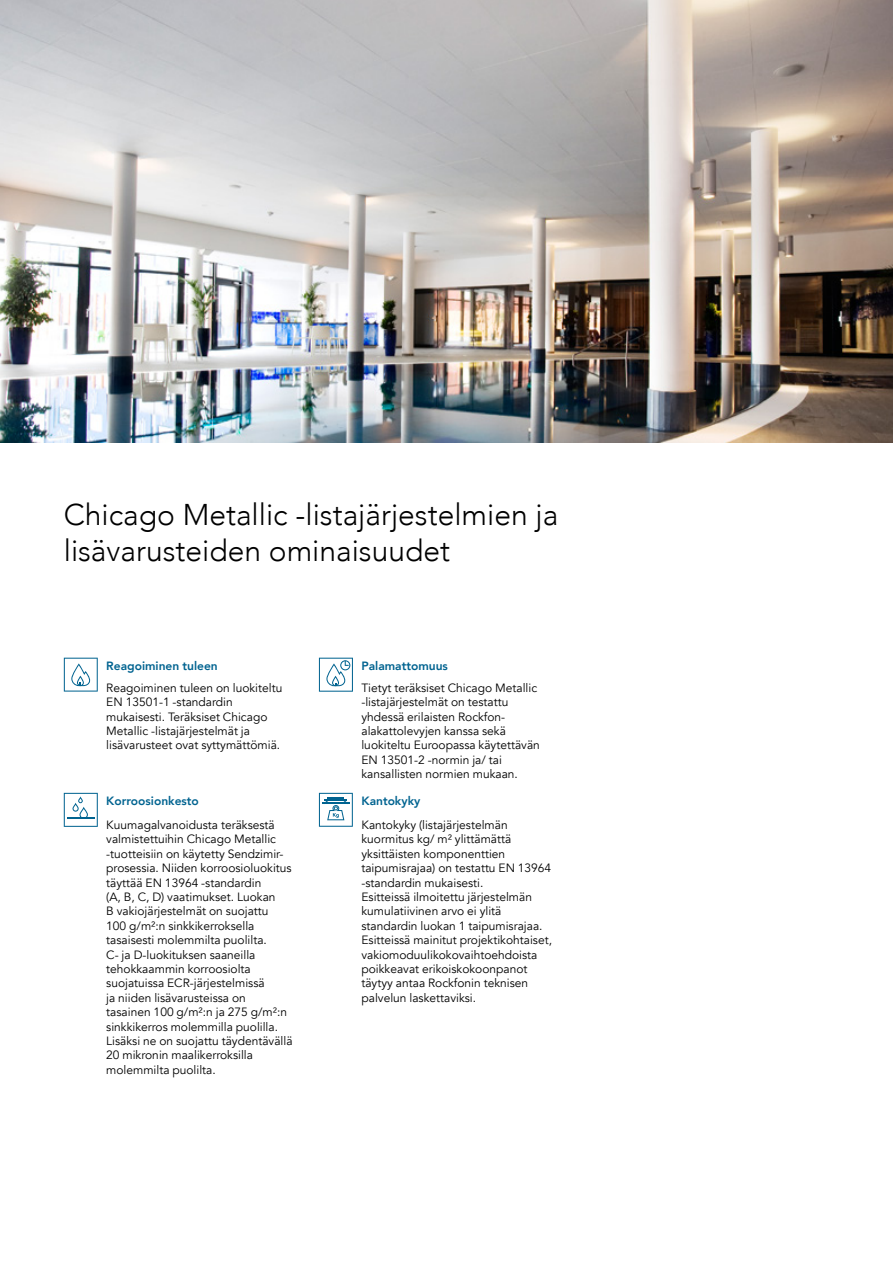
<style>
.page{position:relative;width:893px;height:1263px;background:#fff}
.page>*{position:absolute;margin:0;border:0;box-sizing:border-box;transform-origin:0 0}
.t1{font:300 30px/36px "Avenir";color:#000}
.t2{font:12px/14.4px "Avenir";color:#000}
.t3{font:800 12px "Avenir";color:#006390}
</style>
<div class="page">
<svg style="left:64px;top:658px;width:34px;height:34px"></svg>
<svg style="left:319px;top:658px;width:34px;height:34px"></svg>
<svg style="left:319px;top:793px;width:34px;height:34px"></svg>
<svg style="left:64px;top:793px;width:34px;height:34px"></svg>
<img style="left:0;top:0;width:893px;height:442px">
<h1 class="t1" style="left:64px;top:497px;width:496px">Chicago Metallic -listajärjestelmien ja lisävarusteiden ominaisuudet</h1>
<p class="t3" style="left:106px;top:656px;width:113px">Reagoiminen tuleen</p>
<p class="t2" style="left:106px;top:680px;width:178px">Reagoiminen tuleen on luokiteltu<br>EN 13501-1 -standardin mukaisesti. Teräksiset Chicago<br>Metallic -listajärjestelmät ja lisävarusteet ovat syttymättömiä.</p>
<p class="t3" style="left:106px;top:791px;width:94px">Korroosionkesto</p>
<p class="t2" style="left:106px;top:818px;width:188px">Kuumagalvanoidusta teräksestä valmistettuihin Chicago Metallic -tuotteisiin on käytetty Sendzimir&shy;prosessia. Niiden korroosioluokitus täyttää EN 13964 -standardin<br>(A, B, C, D) vaatimukset. Luokan<br>B vakiojärjestelmät on suojattu<br>100 g/m²:n sinkkikerroksella tasaisesti molemmilta puolilta.<br>C- ja D-luokituksen saaneilla tehokkaammin korroosiolta suojatuissa ECR-järjestelmissä<br>ja niiden lisävarusteissa on tasainen 100 g/m²:n ja 275 g/m²:n sinkkikerros molemmilla puolilla.<br>Lisäksi ne on suojattu täydentävällä<br>20 mikronin maalikerroksilla molemmilta puolilta.</p>
<p class="t3" style="left:361px;top:656px;width:88px">Palamattomuus</p>
<p class="t2" style="left:361px;top:680px;width:180px">Tietyt teräksiset Chicago Metallic -listajärjestelmät on testattu yhdessä erilaisten Rockfon&shy;alakattolevyjen kanssa sekä luokiteltu Euroopassa käytettävän<br>EN 13501-2 -normin ja/ tai kansallisten normien mukaan.</p>
<p class="t3" style="left:361px;top:791px;width:60px">Kantokyky</p>
<p class="t2" style="left:361px;top:818px;width:192px">Kantokyky (listajärjestelmän kuormitus kg/ m² ylittämättä yksittäisten komponenttien taipumisrajaa) on testattu EN 13964 -standardin mukaisesti.<br>Esitteissä ilmoitettu järjestelmän kumulatiivinen arvo ei ylitä standardin luokan 1 taipumisrajaa.<br>Esitteissä mainitut projektikohtaiset, vakiomoduulikokovaihtoehdoista poikkeavat erikoiskokoonpanot täytyy antaa Rockfonin teknisen palvelun laskettaviksi.</p>
</div>
